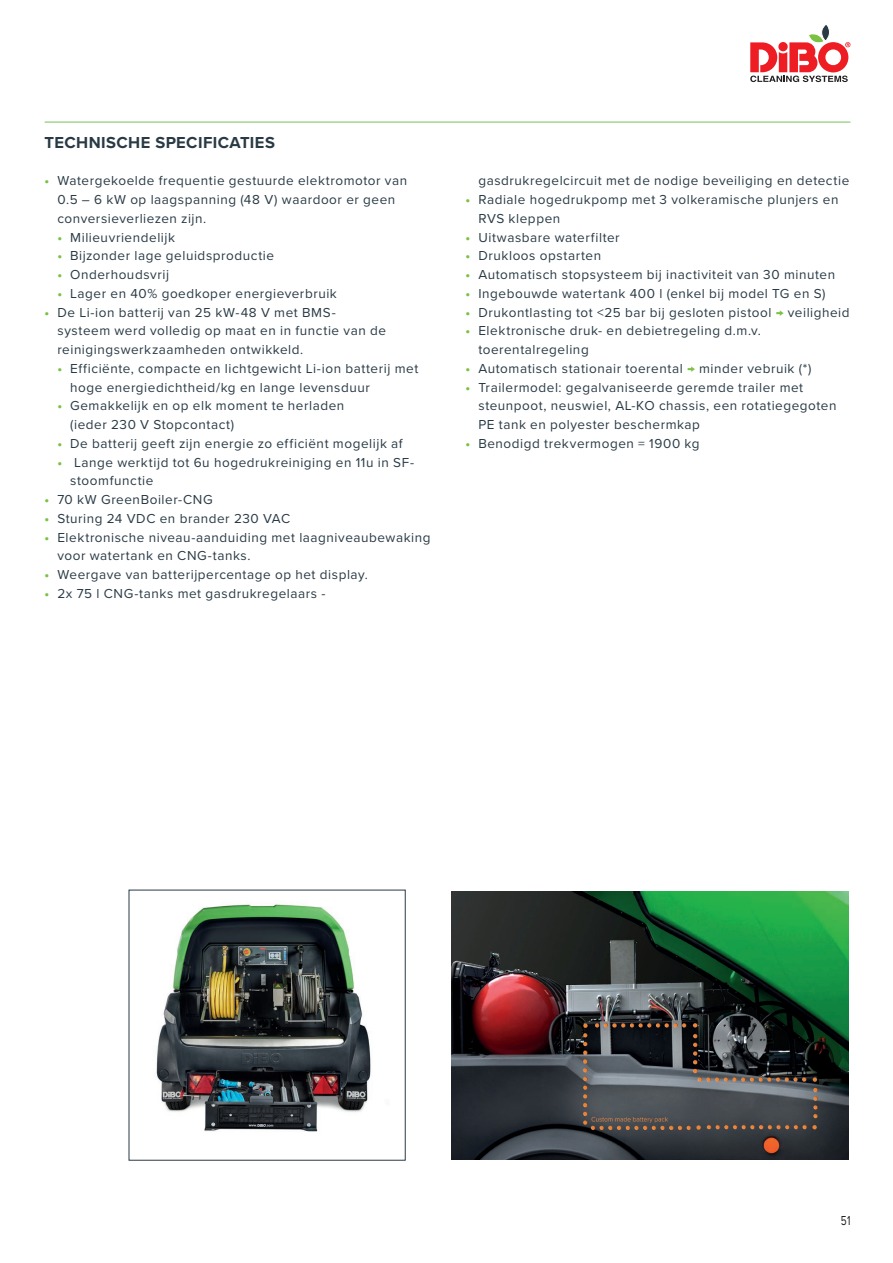
<style>
.page{position:relative;width:893px;height:1263px;background:#fff}
.page>*{position:absolute;margin:0;border:0;box-sizing:border-box;transform-origin:0 0}
.t1{font:700 16.5px "Proxima Nova";letter-spacing:.025em;color:#293a45}
.t2{font:13.5px/18.8px "Proxima Nova";letter-spacing:.04em;color:#293a45}
.t3{font:13.5px "Proxima Nova";color:#231f20;scale:.75 1}
.s1{font-weight:700;color:#7bc144}
.s2{color:#7bc144}
</style>
<div class="page">
<svg style="left:750px;top:25px;width:100px;height:57px"></svg>
<img style="left:156px;top:903px;width:215px;height:229px">
<img style="left:451px;top:891px;width:397px;height:268px">
<hr style="left:45px;top:122px;width:805px;height:1px;background:#74c158">
<p class="t1" style="left:45px;top:130px;width:232px">TECHNISCHE SPECIFICATIES</p>
<p class="t2" style="left:57px;top:171px;width:351px;text-indent:-13px"><span class="s1">•</span> Watergekoelde frequentie gestuurde elektromotor van<br>0.5 – 6 kW op laagspanning (48 V) waardoor er geen conversieverliezen zijn.</p>
<p class="t2" style="left:57px;top:227px;width:119px"><span class="s1">•</span> Milieuvriendelijk</p>
<p class="t2" style="left:57px;top:246px;width:218px"><span class="s1">•</span> Bijzonder lage geluidsproductie</p>
<p class="t2" style="left:57px;top:265px;width:113px"><span class="s1">•</span> Onderhoudsvrij</p>
<p class="t2" style="left:57px;top:283px;width:281px"><span class="s1">•</span> Lager en 40% goedkoper energieverbruik</p>
<p class="t2" style="left:57px;top:302px;width:330px;text-indent:-13px"><span class="s1">•</span> De Li-ion batterij van 25 kW-48 V met BMS&shy;systeem werd volledig op maat en in functie van de reinigingswerkzaamheden ontwikkeld.</p>
<p class="t2" style="left:70px;top:358px;width:350px;text-indent:-13px"><span class="s1">•</span> Efficiënte, compacte en lichtgewicht Li-ion batterij met hoge energiedichtheid/kg en lange levensduur</p>
<p class="t2" style="left:70px;top:396px;width:276px;text-indent:-13px"><span class="s1">•</span> Gemakkelijk en op elk moment te herladen (ieder 230 V Stopcontact)</p>
<p class="t2" style="left:57px;top:433px;width:347px"><span class="s1">•</span> De batterij geeft zijn energie zo efficiënt mogelijk af</p>
<p class="t2" style="left:70px;top:452px;width:345px;text-indent:-13px"><span class="s1">•</span> Lange werktijd tot 6u hogedrukreiniging en 11u in SF&shy;stoomfunctie</p>
<p class="t2" style="left:45px;top:490px;width:169px"><span class="s1">•</span> 70 kW GreenBoiler-CNG</p>
<p class="t2" style="left:45px;top:508px;width:247px"><span class="s1">•</span> Sturing 24 VDC en brander 230 VAC</p>
<p class="t2" style="left:57px;top:527px;width:375px;text-indent:-13px"><span class="s1">•</span> Elektronische niveau-aanduiding met laagniveaubewaking voor watertank en CNG-tanks.</p>
<p class="t2" style="left:45px;top:565px;width:325px"><span class="s1">•</span> Weergave van batterijpercentage op het display.</p>
<p class="t2" style="left:45px;top:583px;width:282px"><span class="s1">•</span> 2x 75 l CNG-tanks met gasdrukregelaars -</p>
<p class="t2" style="left:478px;top:171px;width:372px">gasdrukregelcircuit met de nodige beveiliging en detectie</p>
<p class="t2" style="left:478px;top:190px;width:362px;text-indent:-13px"><span class="s1">•</span> Radiale hogedrukpomp met 3 volkeramische plunjers en<br>RVS kleppen</p>
<p class="t2" style="left:466px;top:227px;width:156px"><span class="s1">•</span> Uitwasbare waterfilter</p>
<p class="t2" style="left:466px;top:246px;width:137px"><span class="s1">•</span> Drukloos opstarten</p>
<p class="t2" style="left:466px;top:265px;width:371px"><span class="s1">•</span> Automatisch stopsysteem bij inactiviteit van 30 minuten</p>
<p class="t2" style="left:466px;top:283px;width:361px"><span class="s1">•</span> Ingebouwde watertank 400 l (enkel bij model TG en S)</p>
<p class="t2" style="left:466px;top:302px;width:386px"><span class="s1">•</span> Drukontlasting tot &lt;25 bar bij gesloten pistool <span class="s2">→</span> veiligheid</p>
<p class="t2" style="left:478px;top:321px;width:284px;text-indent:-13px"><span class="s1">•</span> Elektronische druk- en debietregeling d.m.v. toerentalregeling</p>
<p class="t2" style="left:466px;top:358px;width:348px"><span class="s1">•</span> Automatisch stationair toerental <span class="s2">→</span> minder vebruik (*)</p>
<p class="t2" style="left:478px;top:377px;width:360px;text-indent:-13px"><span class="s1">•</span> Trailermodel: gegalvaniseerde geremde trailer met steunpoot, neuswiel, AL-KO chassis, een rotatiegegoten<br>PE tank en polyester beschermkap</p>
<p class="t2" style="left:466px;top:433px;width:235px"><span class="s1">•</span> Benodigd trekvermogen = 1900 kg</p>
<p class="t3" style="left:841px;top:1210px;width:14px">51</p>
</div>
